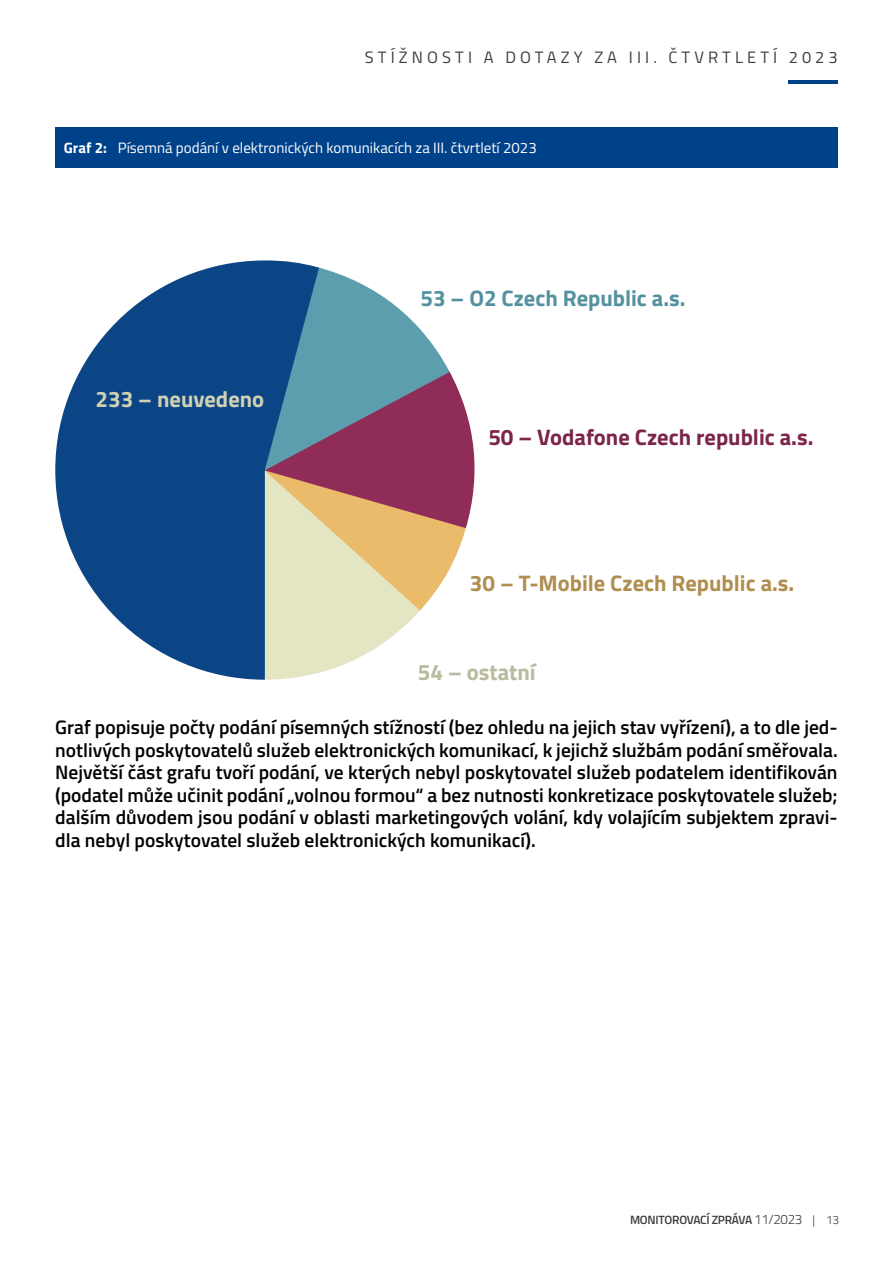
<style>
.page{position:relative;width:893px;height:1263px;background:#fff}
.page>*{position:absolute;margin:0;border:0;box-sizing:border-box;transform-origin:0 0}
.t1{font:700 22.5px "Titillium";color:#7b254a}
.t2{font:700 22.5px "Titillium";color:#af8e50}
.t3{font:700 22.5px "Titillium";color:#54919e}
.t4{font:700 22.5px "Titillium";color:#d0d1b2}
.t5{font:700 22.5px "Titillium";color:#baba9e}
.t6{font:600 19.5px/22.5px "Titillium";color:#020203;text-align:justify}
.t7{font:16.5px "Titillium";letter-spacing:.25em;color:#3c3c3b}
.t8{font:15px "Titillium";color:#fff}
.t9{font:600 12px "Titillium";letter-spacing:-.02em;color:#3c3c3b}
.s1{font-weight:700}
.s2{font-weight:300;font-size:13.5px}
.s3{font-weight:300}
</style>
<div class="page">
<hr style="left:788px;top:80px;width:50px;height:4px;background:#004289">
<div style="left:55px;top:128px;width:783px;height:40px;background:#004289"></div>
<svg style="left:319px;top:268px;width:156px;height:405px"></svg>
<svg style="left:55px;top:260px;width:264px;height:420px;fill:#0c4585"></svg>
<p class="t7" style="left:365px;top:46px;width:474px">STÍŽNOSTI A DOTAZY ZA III. ČTVRTLETÍ 2023</p>
<p class="t8" style="left:64px;top:137px;width:474px"><span class="s1">Graf 2:</span> Písemná podání v elektronických komunikacích za III. čtvrtletí 2023</p>
<p class="t4" style="left:96px;top:382px;width:170px">233 – neuvedeno</p>
<p class="t3" style="left:420px;top:281px;width:267px">53 – O2 Czech Republic a.s.</p>
<p class="t1" style="left:488px;top:419px;width:327px">50 – Vodafone Czech republic a.s.</p>
<p class="t2" style="left:470px;top:566px;width:326px">30 – T-Mobile Czech Republic a.s.</p>
<p class="t5" style="left:418px;top:655px;width:119px">54 – ostatní</p>
<p class="t6" style="left:55px;top:715px;width:784px">Graf popisuje počty podání písemných stížností (bez ohledu na jejich stav vyřízení), a to dle jed&shy;notlivých poskytovatelů služeb elektronických komunikací, k jejichž službám podání směřovala.<br>Největší část grafu tvoří podání, ve kterých nebyl poskytovatel služeb podatelem identifikován (podatel může učinit podání „volnou formou“ a bez nutnosti konkretizace poskytovatele služeb; dalším důvodem jsou podání v oblasti marketingových volání, kdy volajícím subjektem zpravi&shy;dla nebyl poskytovatel služeb elektronických komunikací).</p>
<p class="t9" style="left:630px;top:1211px;width:211px">MONITOROVACÍ ZPRÁVA <span class="s2">11/2023</span> <span class="s3">| 13</span></p>
</div>
